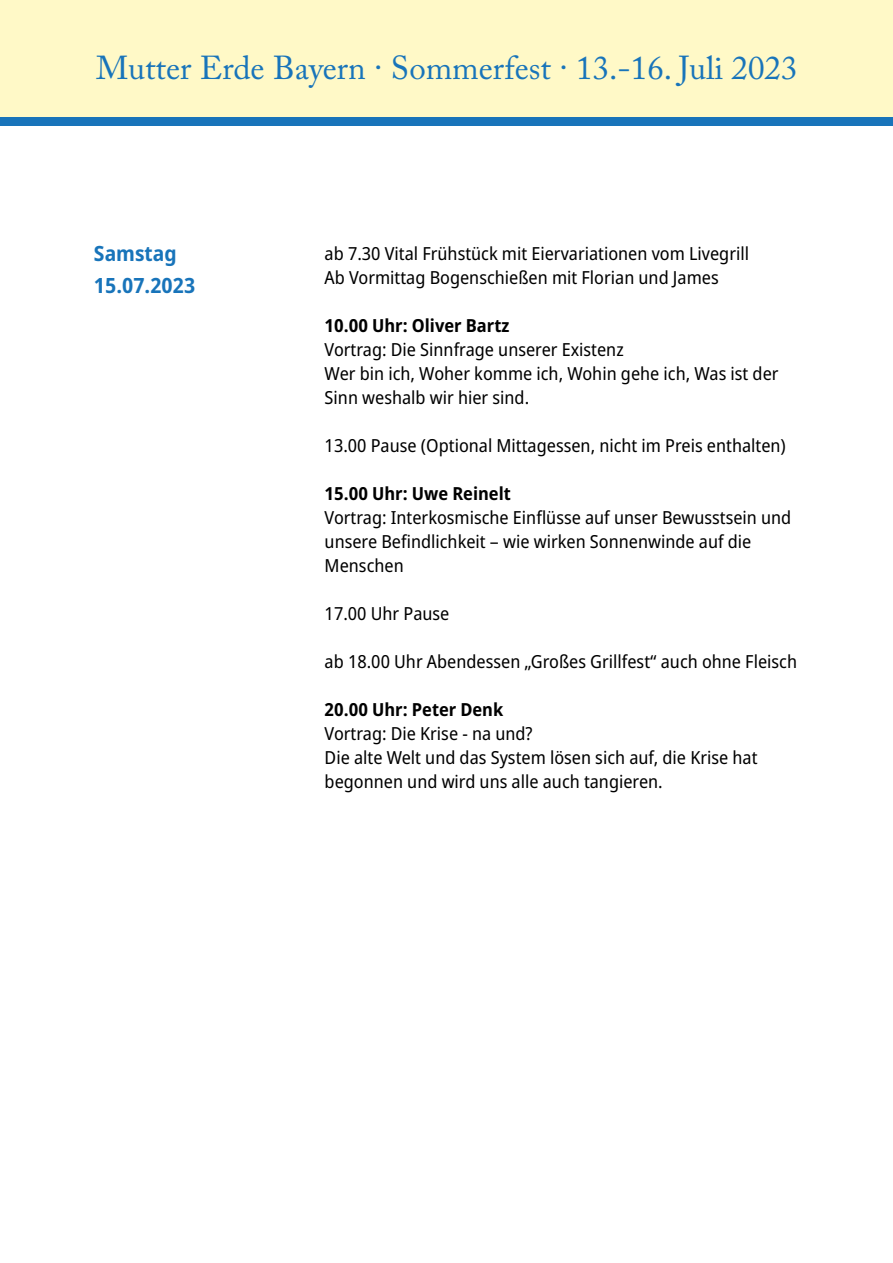
<style>
.page{position:relative;width:893px;height:1263px;background:#fff}
.page>*{position:absolute;margin:0;border:0;box-sizing:border-box;transform-origin:0 0}
.t1{font:33px "Adobe Caslon Pro";color:#1874ba}
.t2{font:700 semi-condensed 21px/31.5px "Noto Sans";color:#1874ba}
.t3{font:semi-condensed 18px/24px "Noto Sans";color:#000}
.t4{font:700 semi-condensed 18px "Noto Sans";color:#000}
</style>
<div class="page">
<div style="left:0;top:0;width:893px;height:126px;background:#fff9c7"></div>
<div style="left:0;top:117px;width:893px;height:9px;background:#1874ba"></div>
<h1 class="t1" style="left:96px;top:54px;width:703px">Mutter Erde Bayern · Sommerfest · 13.-16. Juli 2023</h1>
<p class="t2" style="left:94px;top:237px;width:103px">Samstag<br>15.07.2023</p>
<p class="t3" style="left:325px;top:241px;width:426px">ab 7.30 Vital Frühstück mit Eiervariationen vom Livegrill<br>Ab Vormittag Bogenschießen mit Florian und James</p>
<p class="t4" style="left:325px;top:313px;width:186px">10.00 Uhr: Oliver Bartz</p>
<p class="t3" style="left:325px;top:337px;width:455px">Vortrag: Die Sinnfrage unserer Existenz<br>Wer bin ich, Woher komme ich, Wohin gehe ich, Was ist der<br>Sinn weshalb wir hier sind.</p>
<p class="t3" style="left:325px;top:433px;width:463px">13.00 Pause (Optional Mittagessen, nicht im Preis enthalten)</p>
<p class="t4" style="left:325px;top:481px;width:188px">15.00 Uhr: Uwe Reinelt</p>
<p class="t3" style="left:325px;top:505px;width:468px">Vortrag: Interkosmische Einflüsse auf unser Bewusstsein und unsere Befindlichkeit – wie wirken Sonnenwinde auf die<br>Menschen</p>
<p class="t3" style="left:325px;top:601px;width:126px">17.00 Uhr Pause</p>
<p class="t3" style="left:325px;top:649px;width:474px">ab 18.00 Uhr Abendessen „Großes Grillfest“ auch ohne Fleisch</p>
<p class="t4" style="left:325px;top:697px;width:180px">20.00 Uhr: Peter Denk</p>
<p class="t3" style="left:325px;top:721px;width:434px">Vortrag: Die Krise - na und?<br>Die alte Welt und das System lösen sich auf, die Krise hat begonnen und wird uns alle auch tangieren.</p>
</div>
